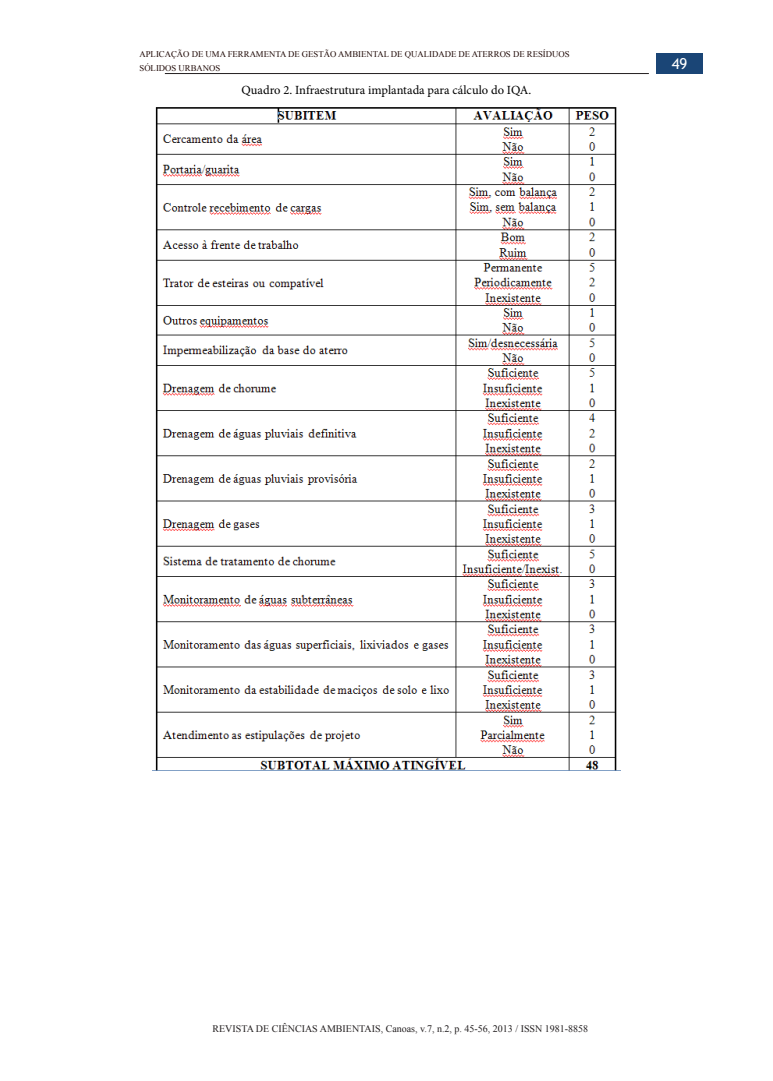
<style>
.page{position:relative;width:773px;height:1081px;background:#fff}
.page>*{position:absolute;margin:0;border:0;box-sizing:border-box;transform-origin:0 0}
.t1{font:15px "Trebuchet MS";color:#fff}
.Gráficos_Tabelas{font:12.5px "Minion Pro";color:#000}
.t2{font:10px "Times New Roman";color:#231f20}
.t3{font:8.75px/13.8px "Times New Roman";color:#220c09}
</style>
<div class="page">
<hr style="left:165px;top:73px;width:483px;height:1px;background:#231f20">
<div style="left:656px;top:54px;width:46px;height:20px;background:#1a4576"></div>
<img style="left:152px;top:107px;width:468px;height:664px">
<p class="t3" style="left:139px;top:48px;width:431px">APLICAÇÃO DE UMA FERRAMENTA DE GESTÃO AMBIENTAL DE QUALIDADE DE ATERROS DE RESÍDUOS<br>SÓLIDOS URBANOS</p>
<p class="Gráficos_Tabelas" style="left:241px;top:82px;width:291px">Quadro 2. Infraestrutura implantada para cálculo do IQA.</p>
<h1 class="t1" style="left:671px;top:54px;width:17px">49</h1>
<p class="t2" style="left:212px;top:1022px;width:377px">REVISTA DE CIÊNCIAS AMBIENTAIS, Canoas, v.7, n.2, p. 45-56, 2013 / ISSN 1981-8858</p>
</div>
